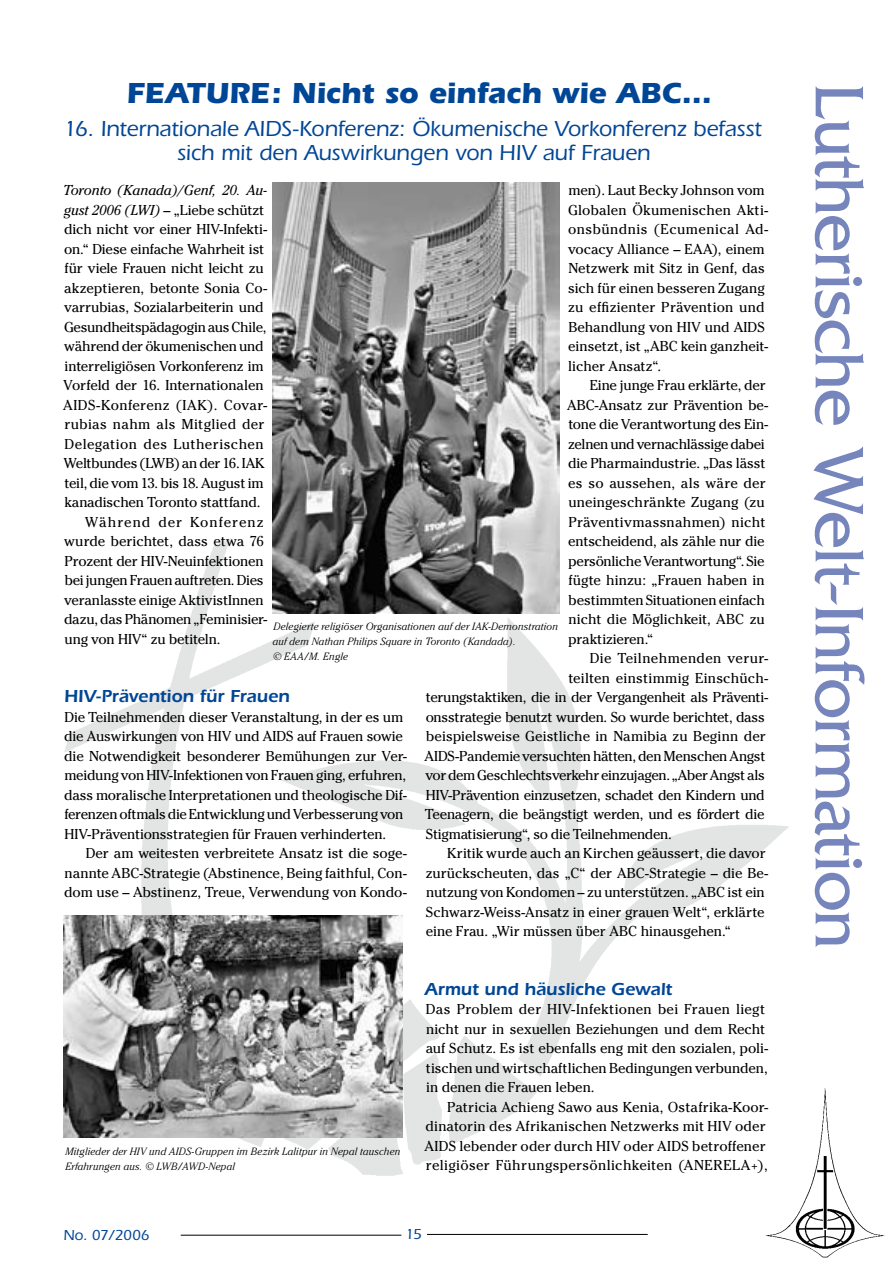
<style>
.page{position:relative;width:893px;height:1263px;background:#fff}
.page>*{position:absolute;margin:0;border:0;box-sizing:border-box;transform-origin:0 0}
.t1{font:72px "Friz Quadrata";letter-spacing:-.02em;color:#7685bc}
.t2{font:700 30px "Itc Eras";letter-spacing:-.005em;color:#004696}
.t3{font:500 22.5px/24px "Itc Eras";letter-spacing:-.005em;color:#004696;text-align:center}
.t4{font:600 18px "Itc Eras";letter-spacing:-.005em;color:#004696}
.t5{font:500 15px "Itc Eras";letter-spacing:-.005em;color:#004696}
.t6{font:14.25px/19.5px "Cheltenham";letter-spacing:-.01em;color:#000}
.t7{font:14.25px/19.5px "Cheltenham";letter-spacing:.01em;color:#000}
.t8{font:14.25px "Cheltenham";letter-spacing:-.03em;color:#000}
.t9{font:14.25px "Cheltenham";letter-spacing:.03em;color:#000}
.t10{font:italic 14.25px "Cheltenham";letter-spacing:-.005em;color:#000}
.t11{font:14.25px "Cheltenham";letter-spacing:.015em;color:#000}
.t12{font:14.25px "Cheltenham";letter-spacing:.02em;color:#000}
.t13{font:14.25px "Cheltenham";letter-spacing:.025em;color:#000}
.t14{font:14.25px "Cheltenham";letter-spacing:.07em;color:#000}
.t15{font:italic 300 10.5px/15px "Cheltenham";letter-spacing:.015em;color:#000}
.s1{font-style:italic}
</style>
<div class="page">
<img style="left:765px;top:1088px;width:120px;height:170px">
<hr style="left:181px;top:1235px;width:220px;height:1px;background:#000">
<hr style="left:427px;top:1234px;width:221px;height:1px;background:#000">
<img style="left:64px;top:539px;width:724px;height:639px">
<img style="left:273px;top:183px;width:286px;height:431px">
<img style="left:64px;top:915px;width:339px;height:222px">
<h2 class="t2" style="left:126px;top:76px;width:587px">FEATURE: Nicht so einfach wie ABC…</h2>
<h3 class="t3" style="left:64px;top:117px;width:699px">16. Internationale AIDS-Konferenz: Ökumenische Vorkonferenz befasst sich mit den Auswirkungen von HIV auf Frauen</h3>
<p class="t10" style="left:63px;top:182px;width:205px">Toronto (Kanada)/Genf, 20. Au-</p>
<p class="t6" style="left:64px;top:200px;width:202px"><span class="s1">gust 2006 (LWI)</span> – „Liebe schützt</p>
<p class="t6" style="left:64px;top:219px;width:204px">dich nicht vor einer HIV-Infekti-</p>
<p class="t6" style="left:64px;top:239px;width:202px">on.“ Diese einfache Wahrheit ist</p>
<p class="t6" style="left:64px;top:258px;width:201px">für viele Frauen nicht leicht zu</p>
<p class="t6" style="left:64px;top:278px;width:204px">akzeptieren, betonte Sonia Co-</p>
<p class="t6" style="left:64px;top:297px;width:201px">varrubias, Sozialarbeiterin und</p>
<p class="t6" style="left:64px;top:317px;width:204px">Gesundheitspädagogin aus Chile,</p>
<p class="t6" style="left:64px;top:336px;width:201px">während der ökumenischen und</p>
<p class="t6" style="left:65px;top:356px;width:201px">interreligiösen Vorkonferenz im</p>
<p class="t6" style="left:64px;top:375px;width:202px">Vorfeld der 16. Internationalen</p>
<p class="t9" style="left:63px;top:396px;width:205px">AIDS-Konferenz (IAK). Covar-</p>
<p class="t12" style="left:64px;top:416px;width:202px">rubias nahm als Mitglied der</p>
<p class="t9" style="left:65px;top:435px;width:201px">Delegation des Lutherischen</p>
<p class="t8" style="left:64px;top:455px;width:202px">Weltbundes (LWB) an der 16. IAK</p>
<p class="t6" style="left:64px;top:473px;width:201px">teil, die vom 13. bis 18. August im</p>
<p class="t6" style="left:64px;top:492px;width:198px">kanadischen Toronto stattfand.</p>
<p class="t14" style="left:85px;top:513px;width:180px">Während der Konferenz</p>
<p class="t6" style="left:64px;top:531px;width:201px">wurde berichtet, dass etwa 76</p>
<p class="t6" style="left:64px;top:551px;width:201px">Prozent der HIV-Neuinfektionen</p>
<p class="t6" style="left:64px;top:570px;width:201px">bei jungen Frauen auftreten. Dies</p>
<p class="t6" style="left:64px;top:590px;width:201px">veranlasste einige AktivistInnen</p>
<p class="t6" style="left:64px;top:609px;width:204px">dazu, das Phänomen „Feminisier-</p>
<p class="t6" style="left:65px;top:629px;width:158px">ung von HIV“ zu betiteln.</p>
<p class="t6" style="left:568px;top:180px;width:202px">men). Laut Becky Johnson vom<br>Globalen Ökumenischen Akti&shy;onsbündnis (Ecumenical Ad&shy;vocacy Alliance – EAA), einem<br>Netzwerk mit Sitz in Genf, das sich für einen besseren Zugang zu effizienter Prävention und<br>Behandlung von HIV und AIDS einsetzt, ist „ABC kein ganzheit&shy;licher Ansatz“.</p>
<p class="t6" style="left:567px;top:375px;width:203px;text-indent:23px">Eine junge Frau erklärte, der<br>ABC-Ansatz zur Prävention be&shy;tone die Verantwortung des Ein&shy;zelnen und vernachlässige dabei die Pharmaindustrie. „Das lässt es so aussehen, als wäre der un-ein-ge-schränkte Zugang (zu<br>Präventivmassnahmen) nicht entscheidend, als zähle nur die persönliche Verantwortung“. Sie fügte hinzu: „Frauen haben in bestimmten Situationen einfach nicht die Möglichkeit, ABC zu praktizieren.“</p>
<p class="t13" style="left:590px;top:650px;width:180px">Die Teilnehmenden verur-</p>
<p class="t11" style="left:568px;top:669px;width:201px">teilten einstimmig Einschüch-</p>
<p class="t6" style="left:426px;top:687px;width:344px">terungstaktiken, die in der Vergangenheit als Präventi-</p>
<p class="t6" style="left:426px;top:707px;width:341px">onsstrategie benutzt wurden. So wurde berichtet, dass</p>
<p class="t6" style="left:426px;top:726px;width:341px">beispielsweise Geistliche in Namibia zu Beginn der</p>
<p class="t6" style="left:425px;top:746px;width:342px">AIDS-Pandemie versuchten hätten, den Menschen Angst</p>
<p class="t8" style="left:426px;top:767px;width:341px">vor dem Geschlechtsverkehr einzujagen. „Aber Angst als</p>
<p class="t6" style="left:426px;top:785px;width:340px">HIV-Prävention einzusetzen, schadet den Kindern und</p>
<p class="t6" style="left:425px;top:804px;width:341px">Teenagern, die beängstigt werden, und es fördert die</p>
<p class="t6" style="left:426px;top:824px;width:247px">Stigmatisierung“, so die Teilnehmenden.</p>
<p class="t6" style="left:447px;top:843px;width:320px">Kritik wurde auch an Kirchen geäussert, die davor</p>
<p class="t6" style="left:426px;top:863px;width:344px">zurückscheuten, das „C“ der ABC-Strategie – die Be-</p>
<p class="t6" style="left:426px;top:882px;width:340px">nutzung von Kondomen – zu unterstützen. „ABC ist ein</p>
<p class="t6" style="left:426px;top:902px;width:340px">Schwarz-Weiss-Ansatz in einer grauen Welt“, erklärte</p>
<p class="t6" style="left:426px;top:921px;width:307px">eine Frau. „Wir müssen über ABC hinausgehen.“</p>
<p class="t15" style="left:273px;top:619px;width:287px">Delegierte religiöser Organisationen auf der IAK-Demonstration auf dem Nathan Philips Square in Toronto (Kandada).<br>© EAA/M. Engle</p>
<p class="t4" style="left:64px;top:686px;width:227px">HIV-Prävention für Frauen</p>
<p class="t6" style="left:64px;top:707px;width:344px">Die Teilnehmenden dieser Veranstaltung, in der es um die Auswirkungen von HIV und AIDS auf Frauen sowie die Notwendigkeit besonderer Bemühungen zur Ver&shy;meidung von HIV-Infektionen von Frauen ging, erfuhren, dass moralische Interpretationen und theologische Dif&shy;ferenzen oftmals die Entwicklung und Verbesserung von HIV-Präventionsstrategien für Frauen verhinderten.</p>
<p class="t6" style="left:64px;top:843px;width:344px;text-align:justify;text-indent:22px">Der am weitesten verbreitete Ansatz ist die soge&shy;nannte ABC-Strategie (Abstinence, Being faithful, Con&shy;dom use – Abstinenz, Treue, Verwendung von Kondo-</p>
<p class="t15" style="left:65px;top:1144px;width:337px">Mitglieder der HIV und AIDS-Gruppen im Bezirk Lalitpur in Nepal tauschen<br>Erfahrungen aus. © LWB/AWD-Nepal</p>
<p class="t4" style="left:425px;top:978px;width:249px">Armut und häusliche Gewalt</p>
<p class="t6" style="left:426px;top:999px;width:344px">Das Problem der HIV-Infektionen bei Frauen liegt nicht nur in sexuellen Beziehungen und dem Recht auf Schutz. Es ist ebenfalls eng mit den sozialen, poli&shy;tischen und wirtschaftlichen Bedingungen verbunden, in denen die Frauen leben.</p>
<p class="t7" style="left:425px;top:1097px;width:345px;text-indent:23px">Patricia Achieng Sawo aus Kenia, Ostafrika-Koor&shy;dinatorin des Afrikanischen Netzwerks mit HIV oder AIDS lebender oder durch HIV oder AIDS betroffener religiöser Führungspersönlichkeiten (ANERELA+),</p>
<p class="t5" style="left:63px;top:1227px;width:88px">No. 07/2006</p>
<p class="t5" style="left:406px;top:1226px;width:16px">15</p>
<h1 class="t1" style="left:879px;top:83px;width:868px;rotate:90deg">Lutherische Welt-Information</h1>
</div>
